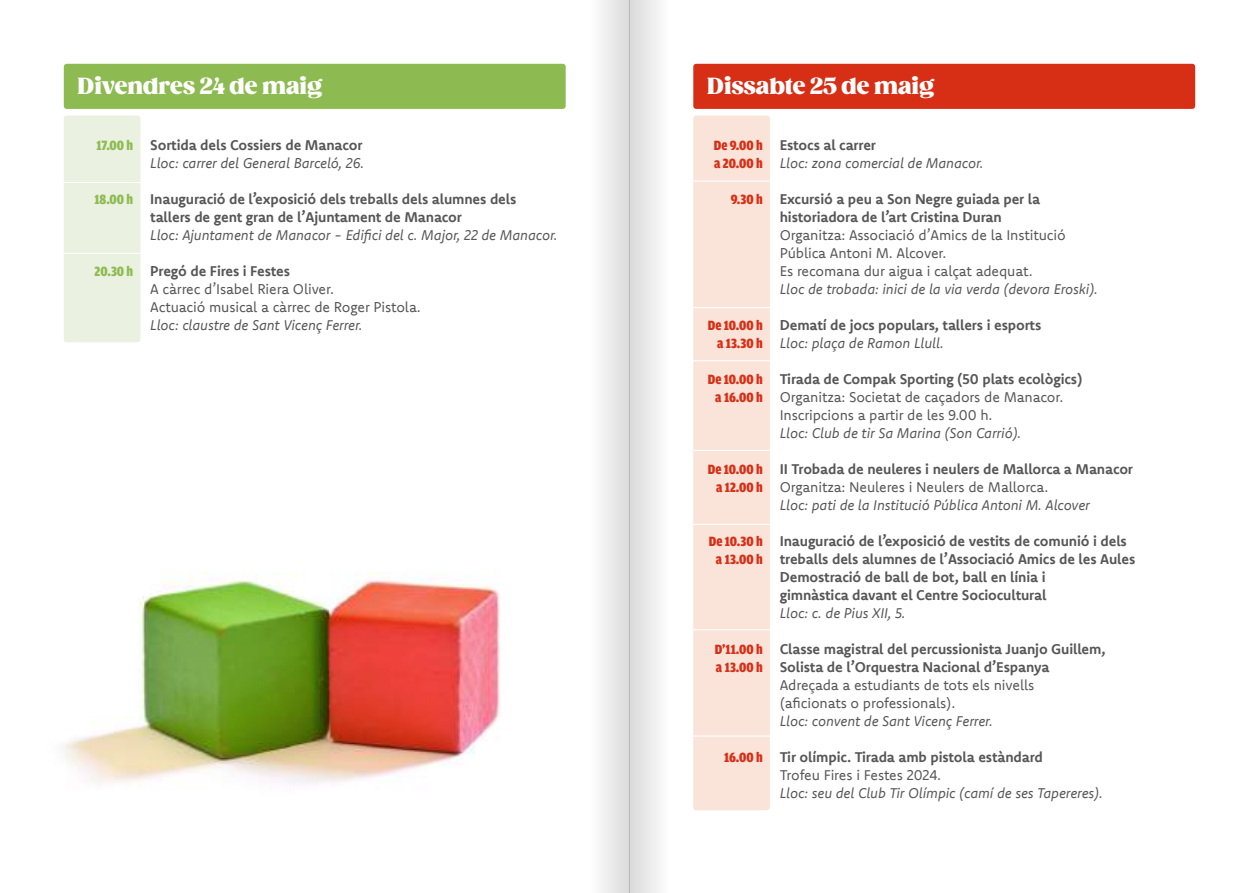
<style>
.page{position:relative;width:1259px;height:893px;background:#fff}
.page>*{position:absolute;margin:0;border:0;box-sizing:border-box;transform-origin:0 0}
.t1{font:800 22.5px "Gazpacho";color:#fff}
.t2{font:700 14.25px/18px "Komet";letter-spacing:-.01em;color:#575656}
.t3{font:italic 14.25px "Komet";letter-spacing:-.01em;color:#575656}
.t4{font:14.25px/18px "Komet";letter-spacing:-.01em;color:#575656}
.t5{font:900 14.25px/18px "Amplitude Cond";color:#d72f16;text-align:center}
.t6{font:900 14.25px "Amplitude Cond";color:#8ebb51}
</style>
<div class="page">
<div style="left:64px;top:116px;width:76px;height:226px;background:#eaf1e0;border-radius:3px"></div>
<div style="left:693px;top:116px;width:77px;height:694px;background:#fae3d8;border-radius:3px"></div>
<img style="left:65px;top:572px;width:435px;height:212px">
<div style="left:64px;top:64px;width:502px;height:45px;background:#8ebb51;border-radius:3px"></div>
<div style="left:693px;top:64px;width:502px;height:45px;background:#d72f16;border-radius:3px"></div>
<hr style="left:63px;top:182px;width:501px;height:1px;background:#fff">
<hr style="left:64px;top:253px;width:500px;height:1px;background:#fff">
<hr style="left:690px;top:181px;width:502px;height:1px;background:#fff">
<hr style="left:690px;top:307px;width:502px;height:1px;background:#fff">
<hr style="left:690px;top:360px;width:502px;height:1px;background:#fff">
<hr style="left:693px;top:450px;width:77px;height:1px;background:#fff">
<hr style="left:693px;top:524px;width:77px;height:1px;background:#fff">
<hr style="left:693px;top:629px;width:77px;height:1px;background:#fff">
<hr style="left:690px;top:735px;width:502px;height:2px;background:#fff">
<div style="left:629px;top:0;width:56px;height:893px;background:linear-gradient(to right,#dcdcdc,#fff)"></div>
<div style="left:574px;top:0;width:55px;height:893px;background:linear-gradient(to right,#fff,#dedede)"></div>
<h1 class="t1" style="left:78px;top:72px;width:246px">Divendres 24 de maig</h1>
<h1 class="t1" style="left:707px;top:72px;width:229px">Dissabte 25 de maig</h1>
<p class="t6" style="left:97px;top:138px;width:38px">17.00 h</p>
<p class="t6" style="left:94px;top:192px;width:40px">18.00 h</p>
<p class="t6" style="left:94px;top:264px;width:40px">20.30 h</p>
<p class="t2" style="left:150px;top:136px;width:214px">Sortida dels Cossiers de Manacor</p>
<p class="t3" style="left:150px;top:154px;width:215px">Lloc: carrer del General Barceló, 26.</p>
<p class="t2" style="left:150px;top:190px;width:368px">Inauguració de l’exposició dels treballs dels alumnes dels tallers de gent gran de l’Ajuntament de Manacor</p>
<p class="t3" style="left:150px;top:226px;width:409px">Lloc: Ajuntament de Manacor - Edifici del c. Major, 22 de Manacor.</p>
<p class="t2" style="left:150px;top:262px;width:141px">Pregó de Fires i Festes</p>
<p class="t4" style="left:150px;top:280px;width:272px">A càrrec d’Isabel Riera Oliver.<br>Actuació musical a càrrec de Roger Pistola.</p>
<p class="t3" style="left:150px;top:316px;width:214px">Lloc: claustre de Sant Vicenç Ferrer.</p>
<p class="t5" style="left:713px;top:137px;width:51px;text-align:left">De 9.00 h a 20.00 h</p>
<p class="t5" style="left:731px;top:191px;width:33px">9.30 h</p>
<p class="t5" style="left:708px;top:317px;width:57px;text-align:right">De 10.00 h a 13.30 h</p>
<p class="t5" style="left:708px;top:371px;width:57px">De 10.00 h a 16.00 h</p>
<p class="t5" style="left:708px;top:461px;width:57px">De 10.00 h a 12.00 h</p>
<p class="t5" style="left:709px;top:533px;width:55px">De 10.30 h a 13.00 h</p>
<p class="t5" style="left:714px;top:641px;width:50px;text-align:left">D’11.00 h a 13.00 h</p>
<p class="t5" style="left:724px;top:749px;width:40px">16.00 h</p>
<p class="t2" style="left:780px;top:136px;width:98px">Estocs al carrer</p>
<p class="t3" style="left:780px;top:154px;width:205px">Lloc: zona comercial de Manacor.</p>
<p class="t2" style="left:780px;top:190px;width:262px">Excursió a peu a Son Negre guiada per la historiadora de l’art Cristina Duran</p>
<p class="t4" style="left:780px;top:226px;width:287px">Organitza: Associació d’Amics de la Institució<br>Pública Antoni M. Alcover.<br>Es recomana dur aigua i calçat adequat.</p>
<p class="t3" style="left:780px;top:280px;width:320px">Lloc de trobada: inici de la via verda (devora Eroski).</p>
<p class="t2" style="left:780px;top:316px;width:263px">Dematí de jocs populars, tallers i esports</p>
<p class="t3" style="left:780px;top:334px;width:166px">Lloc: plaça de Ramon Llull.</p>
<p class="t2" style="left:780px;top:370px;width:304px">Tirada de Compak Sporting (50 plats ecològics)</p>
<p class="t4" style="left:780px;top:388px;width:285px">Organitza: Societat de caçadors de Manacor.<br>Inscripcions a partir de les 9.00 h.</p>
<p class="t3" style="left:780px;top:424px;width:243px">Lloc: Club de tir Sa Marina (Son Carrió).</p>
<p class="t2" style="left:780px;top:460px;width:355px">II Trobada de neuleres i neulers de Mallorca a Manacor</p>
<p class="t4" style="left:780px;top:478px;width:270px">Organitza: Neuleres i Neulers de Mallorca.</p>
<p class="t3" style="left:780px;top:496px;width:312px">Lloc: pati de la Institució Pública Antoni M. Alcover</p>
<p class="t2" style="left:780px;top:532px;width:357px">Inauguració de l’exposició de vestits de comunió i dels treballs dels alumnes de l’Associació Amics de les Aules Demostració de ball de bot, ball en línia i<br>gimnàstica davant el Centre Sociocultural</p>
<p class="t3" style="left:780px;top:604px;width:127px">Lloc: c. de Pius XII, 5.</p>
<p class="t2" style="left:780px;top:640px;width:327px">Classe magistral del percussionista Juanjo Guillem,<br>Solista de l’Orquestra Nacional d’Espanya</p>
<p class="t4" style="left:780px;top:676px;width:256px">Adreçada a estudiants de tots els nivells (aficionats o professionals).</p>
<p class="t3" style="left:780px;top:712px;width:214px">Lloc: convent de Sant Vicenç Ferrer.</p>
<p class="t2" style="left:780px;top:748px;width:265px">Tir olímpic. Tirada amb pistola estàndard</p>
<p class="t4" style="left:780px;top:766px;width:163px">Trofeu Fires i Festes 2024.</p>
<p class="t3" style="left:780px;top:784px;width:325px">Lloc: seu del Club Tir Olímpic (camí de ses Tapereres).</p>
</div>
